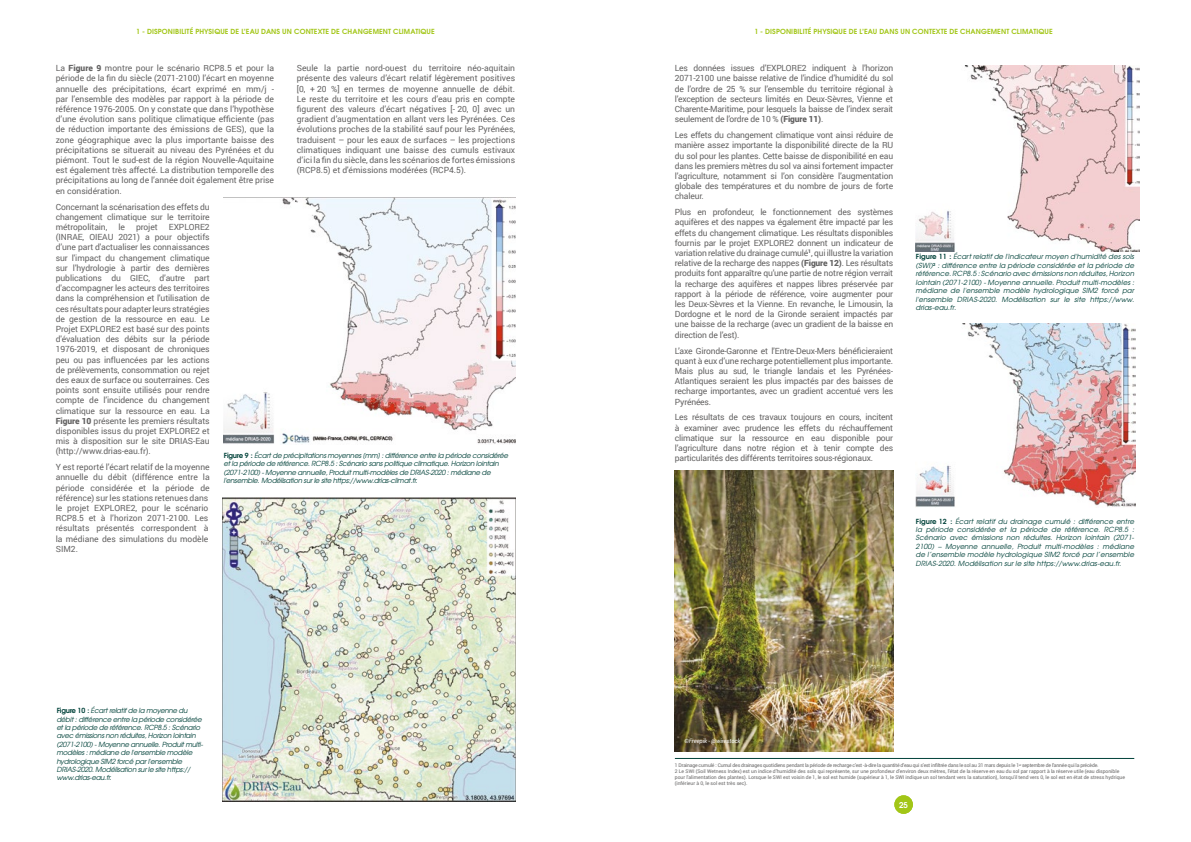
<style>
.page{position:relative;width:1191px;height:842px;background:#fff}
.page>*{position:absolute;margin:0;border:0;box-sizing:border-box;transform-origin:0 0}
.t1{font:8.5px/10.2px "Roboto";letter-spacing:-.01em;color:#646363;text-align:justify}
.t2{font:700 8px "Te X Gyre Adventor";color:#fff}
.t3{font:italic 7px/8.4px "Te X Gyre Adventor";letter-spacing:-.03em;color:#00423a;text-align:justify}
.t4{font:700 7px "Te X Gyre Adventor";letter-spacing:.015em;color:#a2c617}
.t5{font:italic 6px "Roboto";letter-spacing:-.01em;color:#fff}
.t6{font:5px/6px "Roboto";color:#646363}
.s1{font-weight:900}
.s2{font-weight:700;font-style:normal}
</style>
<div class="page">
<hr style="left:675px;top:758px;width:459px;height:1px;background:#00423a">
<div style="left:894px;top:795px;width:19px;height:19px;background:#a2c617;border-radius:50%"></div>
<img style="left:916px;top:65px;width:223px;height:186px">
<img style="left:916px;top:324px;width:219px;height:183px">
<img style="left:223px;top:497px;width:292px;height:305px">
<img style="left:224px;top:197px;width:291px;height:247px">
<img style="left:675px;top:471px;width:218px;height:280px">
<p class="t4" style="left:136px;top:26px;width:300px">1 - DISPONIBILITÉ PHYSIQUE DE L’EAU DANS UN CONTEXTE DE CHANGEMENT CLIMATIQUE</p>
<p class="t4" style="left:754px;top:26px;width:300px">1 - DISPONIBILITÉ PHYSIQUE DE L’EAU DANS UN CONTEXTE DE CHANGEMENT CLIMATIQUE</p>
<p class="t1" style="left:675px;top:63px;width:220px">Les données issues d’EXPLORE2 indiquent à l’horizon 2071-2100 une baisse relative de l’indice d’humidité du sol de l’ordre de 25 % sur l’ensemble du territoire régional à l’exception de secteurs limités en Deux-Sèvres, Vienne et Charente-Maritime, pour lesquels la baisse de l’index serait seulement de l’ordre de 10 % <span class="s1">(Figure 11)</span>.</p>
<p class="t1" style="left:675px;top:130px;width:220px">Les effets du changement climatique vont ainsi réduire de manière assez importante la disponibilité directe de la RU du sol pour les plantes. Cette baisse de disponibilité en eau dans les premiers mètres du sol va ainsi fortement impacter l’agriculture, notamment si l’on considère l’augmentation globale des températures et du nombre de jours de forte chaleur.</p>
<p class="t1" style="left:675px;top:207px;width:220px">Plus en profondeur, le fonctionnement des systèmes aquifères et des nappes va également être impacté par les effets du changement climatique. Les résultats disponibles fournis par le projet EXPLORE2 donnent un indicateur de variation relative du drainage cumulé<sup>1</sup>, qui illustre la variation relative de la recharge des nappes <span class="s1">(Figure 12)</span>. Les résultats produits font apparaître qu’une partie de notre région verrait la recharge des aquifères et nappes libres préservée par rapport à la période de référence, voire augmenter pour les Deux-Sèvres et la Vienne. En revanche, le Limousin, la Dordogne et le nord de la Gironde seraient impactés par une baisse de la recharge (avec un gradient de la baisse en direction de l’est).</p>
<p class="t1" style="left:675px;top:345px;width:220px">L’axe Gironde-Garonne et l’Entre-Deux-Mers bénéficieraient quant à eux d’une recharge potentiellement plus importante.<br>Mais plus au sud, le triangle landais et les Pyrénées-Atlantiques seraient les plus impactés par des baisses de recharge importantes, avec un gradient accentué vers les Pyrénées.</p>
<p class="t1" style="left:675px;top:412px;width:220px">Les résultats de ces travaux toujours en cours, incitent à examiner avec prudence les effets du réchauffement climatique sur la ressource en eau disponible pour l’agriculture dans notre région et à tenir compte des particularités des différents territoires sous-régionaux.</p>
<p class="t1" style="left:56px;top:63px;width:220px">La <span class="s1">Figure 9</span> montre pour le scénario RCP8.5 et pour la période de la fin du siècle (2071-2100) l’écart en moyenne annuelle des précipitations, écart exprimé en mm/j - par l’ensemble des modèles par rapport à la période de référence 1976-2005. On y constate que dans l’hypothèse d’une évolution sans politique climatique efficiente (pas de réduction importante des émissions de GES), que la zone géographique avec la plus importante baisse des précipitations se situerait au niveau des Pyrénées et du piémont. Tout le sud-est de la région Nouvelle-Aquitaine est également très affecté. La distribution temporelle des précipitations au long de l’année doit également être prise en considération.</p>
<p class="t1" style="left:56px;top:201px;width:155px">Concernant la scénarisation des effets du changement climatique sur le territoire métropolitain,</p>
<p class="t1" style="left:297px;top:63px;width:220px">Seule la partie nord-ouest du territoire néo-aquitain présente des valeurs d’écart relatif légèrement positives [0, + 20 %] en termes de moyenne annuelle de débit.<br>Le reste du territoire et les cours d’eau pris en compte figurent des valeurs d’écart négatives [- 20, 0] avec un gradient d’augmentation en allant vers les Pyrénées. Ces évolutions proches de la stabilité sauf pour les Pyrénées, traduisent – pour les eaux de surfaces – les projections climatiques indiquant une baisse des cumuls estivaux d’ici la fin du siècle, dans les scénarios de fortes émissions (RCP8.5) et d'émissions modérées (RCP4.5).</p>
<p class="t1" style="left:118px;top:221px;width:8px">le</p>
<p class="t1" style="left:136px;top:221px;width:23px">projet</p>
<p class="t1" style="left:56px;top:221px;width:155px;text-indent:113px">EXPLORE2 (INRAE, OIEAU 2021) a pour objectifs d’une part d'actualiser les connaissances sur l'impact du changement climatique sur l'hydrologie à partir des dernières publications du GIEC, d’autre part d'accompagner les acteurs des territoires dans la compréhension et l'utilisation de ces résultats pour adapter leurs stratégies de gestion de la ressource en eau. Le Projet EXPLORE2 est basé sur des points d'évaluation des débits sur la période 1976-2019, et disposant de chroniques peu ou pas influencées par les actions de prélèvements, consommation ou rejet des eaux de surface ou souterraines. Ces points sont ensuite utilisés pour rendre compte de l’incidence du changement climatique sur la ressource en eau. La <span class="s1">Figure 10</span> présente les premiers résultats disponibles issus du projet EXPLORE2 et mis à disposition sur le site DRIAS-Eau (http://www.drias-eau.fr).</p>
<p class="t1" style="left:56px;top:462px;width:155px;text-align:left">Y est reporté l’écart relatif de la moyenne annuelle du débit (différence entre la période considérée et la période de référence) sur les stations retenues dans le projet EXPLORE2, pour le scénario RCP8.5 et à l’horizon 2071-2100. Les résultats présentés correspondent à la médiane des simulations du modèle SIM2.</p>
<p class="t3" style="left:916px;top:252px;width:220px"><span class="s2">Figure 11 :</span> Écart relatif de l'indicateur moyen d'humidité des sols (SWI)<sup>2</sup> : différence entre la période considérée et la période de référence. RCP8.5 : Scénario avec émissions non réduites, Horizon lointain (2071-2100) - Moyenne annuelle. Produit multi-modèles : médiane de l'ensemble modèle hydrologique SIM2 forcé par l'ensemble DRIAS-2020. Modélisation sur le site https://www. drias-eau.fr.</p>
<p class="t3" style="left:224px;top:451px;width:286px;text-align:left"><span class="s2">Figure 9 :</span> Écart de précipitations moyennes [mm] : différence entre la période considérée et la période de référence. RCP8.5 : Scénario sans politique climatique. Horizon lointain (2071-2100) - Moyenne annuelle, Produit multi-modèles de DRIAS-2020 : médiane de l'ensemble. Modélisation sur le site https://www.drias-climat.fr.</p>
<p class="t3" style="left:916px;top:516px;width:220px"><span class="s2">Figure 12 :</span> Écart relatif du drainage cumulé : différence entre la période considérée et la période de référence. RCP8.5 :<br>Scénario avec émissions non réduites. Horizon lointain (2071- 2100) – Moyenne annuelle, Produit multi-modèles : médiane de l’ensemble modèle hydrologique SIM2 forcé par l’ensemble DRIAS-2020. Modélisation sur le site https://www.drias-eau.fr.</p>
<p class="t3" style="left:57px;top:706px;width:148px;text-align:left"><span class="s2">Figure 10 :</span> Écart relatif de la moyenne du débit : différence entre la période considérée et la période de référence. RCP8.5 : Scénario avec émissions non réduites, Horizon lointain (2071-2100) - Moyenne annuelle. Produit multi&shy;modèles : médiane de l'ensemble modèle hydrologique SIM2 forcé par l'ensemble DRIAS-2020. Modélisation sur le site https:// www.drias-eau.fr.</p>
<p class="t5" style="left:684px;top:736px;width:57px">©Freepik - @wirestock</p>
<p class="t6" style="left:675px;top:762px;width:451px">1 Drainage cumulé : Cumul des drainages quotidiens pendant la période de recharge c'est -à-dire la quantité d’eau qui s’est infiltrée dans le sol au 31 mars depuis le 1<sup>er</sup> septembre de l’année qui la précède.<br>2 Le SWI (Soil Wetness Index) est un indice d’humidité des sols qui représente, sur une profondeur d’environ deux mètres, l’état de la réserve en eau du sol par rapport à la réserve utile (eau disponible pour l’alimentation des plantes). Lorsque le SWI est voisin de 1, le sol est humide (supérieur à 1, le SWI indique un sol tendant vers la saturation), lorsqu'il tend vers 0, le sol est en état de stress hydrique (inférieur à 0, le sol est très sec).</p>
<p class="t2" style="left:899px;top:798px;width:10px">25</p>
</div>
